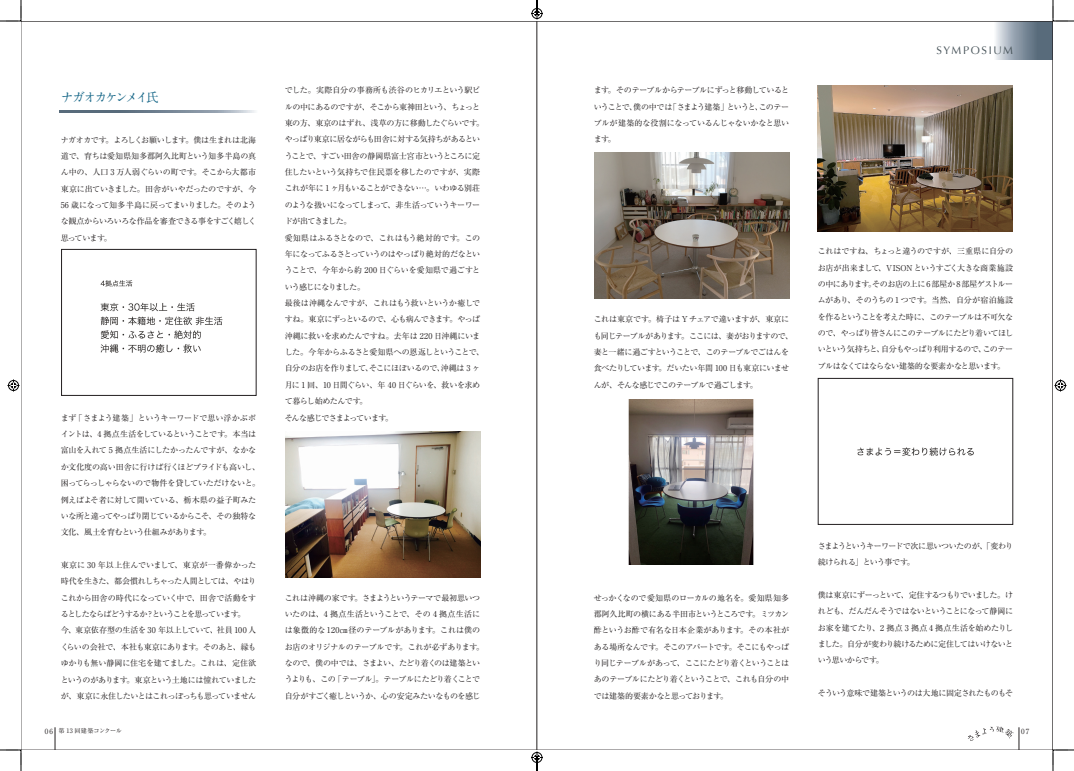
<style>
.page{position:relative;width:1074px;height:771px;background:#fff}
.page>*{position:absolute;margin:0;border:0;box-sizing:border-box;transform-origin:0 0}
.t1{font:700 12.8px "A1 Mincho Std";letter-spacing:-.17em;color:#1d6b8b}
.t2{font:11px "Optima";letter-spacing:.145em;color:#475359}
.t3{font:8.1px/16.3px "Ryumin Pr 6 N";letter-spacing:-.055em;color:#231f20;text-align:justify}
.t4{font:8.1px/16.3px "Ryumin Pr 6 N";letter-spacing:-.08em;color:#231f20}
.t5{font:7.1px "Ryumin Pr 6";color:#231f20}
.t6{font:6.2px "Ryumin Pr 6 N";letter-spacing:-.04em;color:#231f20}
.s1{font-family:"Ryumin Pr 6";font-size:7.1px}
</style>
<div class="page">
<svg style="left:996px;top:23px;width:55px;height:37px;background:#8795a3"></svg>
<svg style="left:55px;top:727px;width:1px;height:21px"></svg>
<svg style="left:968px;top:726px;width:51px;height:22px"></svg>
<img style="left:100px;top:280px;width:123px;height:73px">
<div style="left:61px;top:249px;width:195px;height:146px;border:1px solid #231f20"></div>
<img style="left:286px;top:431px;width:194px;height:146px">
<img style="left:595px;top:152px;width:194px;height:146px">
<img style="left:628px;top:399px;width:126px;height:165px">
<img style="left:818px;top:85px;width:194px;height:146px">
<img style="left:857px;top:447px;width:117px;height:9px">
<svg style="left:60px;top:110px;width:195px;height:2px"></svg>
<hr style="left:537px;top:21px;width:1px;height:729px;background:#231f20">
<svg style="left:0;top:0;width:22px;height:22px"></svg>
<svg style="left:0;top:749px;width:22px;height:22px"></svg>
<svg style="left:1052px;top:0;width:22px;height:22px"></svg>
<svg style="left:1052px;top:749px;width:22px;height:22px"></svg>
<svg style="left:8px;top:379px;width:12px;height:12px"></svg>
<svg style="left:1054px;top:379px;width:12px;height:12px"></svg>
<svg style="left:531px;top:0;width:12px;height:20px"></svg>
<svg style="left:531px;top:751px;width:12px;height:20px"></svg>
<h1 class="t1" style="left:61px;top:86px;width:100px">ナガオカケンメイ氏</h1>
<p class="t3" style="left:61px;top:131px;width:197px">ナガオカです。よろしくお願いします。僕は生まれは北海道で、育ちは愛知県知多郡阿久比町という知多半島の真ん中の、人口 3 万人弱ぐらいの町です。そこから大都市東京に出ていきました。田舎がいやだったのですが、今56 歳になって知多半島に戻ってまいりました。そのような観点からいろいろな作品を審査できる事をすごく嬉しく思っています。</p>
<p class="t3" style="left:61px;top:409px;width:201px;text-align:left">まず「さまよう建築」というキーワードで思い浮かぶポイントは、4 拠点生活をしているということです。本当は富山を入れて 5 拠点生活にしたかったんですが、なかなか文化度の高い田舎に行けば行くほどプライドも高いし、困ってらっしゃらないので物件を貸していただけないと。例えばよそ者に対して開いている、栃木県の益子町みたいな所と違ってやっぱり閉じているからこそ、その独特な文化、風土を育むという仕組みがあります。</p>
<p class="t3" style="left:61px;top:556px;width:197px;text-align:left">東京に 30 年以上住んでいまして、東京が一番偉かった時代を生きた、都会慣れしちゃった人間としては、やはりこれから田舎の時代になっていく中で、田舎で活動をするとしたならばどうするか？ということを思っています。<br>今、東京依存型の生活を 30 年以上していて、社員 100 人くらいの会社で、本社も東京にあります。そのあと、縁もゆかりも無い静岡に住宅を建てました。これは、定住欲というのがあります。東京という土地には憧れていましたが、東京に永住したいとはこれっぽっちも思っていません</p>
<p class="t3" style="left:285px;top:82px;width:201px;text-align:left">でした。実際自分の事務所も渋谷のヒカリエという駅ビルの中にあるのですが、そこから東神田という、ちょっと東の方、東京のはずれ、浅草の方に移動したぐらいです。やっぱり東京に居ながらも田舎に対する気持ちがあるということで、すごい田舎の静岡県富士宮市というところに定住したいという気持ちで住民票を移したのですが、実際これが年に 1 ヶ月もいることができない…。いわゆる別荘のような扱いになってしまって、非生活っていうキーワードが出てきました。<br>愛知県はふるさとなので、これはもう絶対的です。この年になってふるさとっていうのはやっぱり絶対的だなということで、今年から約 200 日ぐらいを愛知県で過ごすという感じになりました。<br>最後は沖縄なんですが、これはもう救いというか癒しですね。東京にずっといるので、心も病んできます。やっぱ沖縄に救いを求めたんですね。去年は 220 日沖縄にいました。今年からふるさと愛知県への恩返しということで、自分のお店を作りまして、そこにほぼいるので、沖縄は 3 ヶ月に 1 回、10 日間ぐらい、年 40 日ぐらいを、救いを求めて暮らし始めたんです。<br>そんな感じでさまよっています。</p>
<p class="t3" style="left:285px;top:589px;width:201px;text-align:left">これは沖縄の家です。さまようというテーマで最初思いついたのは、4 拠点生活ということで、その 4 拠点生活には象徴的な 120㎝径のテーブルがあります。これは僕のお店のオリジナルのテーブルです。これが必ずあります。なので、僕の中では、さまよい、たどり着くのは建築というよりも、この「テーブル」。テーブルにたどり着くことで自分がすごく癒しというか、心の安定みたいなものを感じ</p>
<p class="t3" style="left:594px;top:82px;width:197px">ます。そのテーブルからテーブルにずっと移動しているということで、僕の中では「さまよう建築」というと、このテーブルが建築的な役割になっているんじゃないかなと思います。</p>
<h2 class="t2" style="left:936px;top:44px;width:78px">SYMPOSIUM</h2>
<p class="t3" style="left:594px;top:311px;width:201px;text-align:left">これは東京です。椅子は Y チェアで違いますが、東京にも同じテーブルがあります。ここには、妻がおりますので、妻と一緒に過ごすということで、このテーブルでごはんを食べたりしています。だいたい年間 100 日も東京にいませんが、そんな感じでこのテーブルで過ごします。</p>
<p class="t3" style="left:818px;top:242px;width:197px">これはですね、ちょっと違うのですが、三重県に自分のお店が出来まして、VISON というすごく大きな商業施設の中にあります。そのお店の上に 6 部屋か 8 部屋ゲストルームがあり、そのうちの 1 つです。当然、自分が宿泊施設を作るということを考えた時に、このテーブルは不可欠なので、やっぱり皆さんにこのテーブルにたどり着いてほしいという気持ちと、自分もやっぱり利用するので、このテーブルはなくてはならない建築的な要素かなと思います。</p>
<p class="t3" style="left:594px;top:589px;width:197px">せっかくなので愛知県のローカルの地名を。愛知県知多郡阿久比町の横にある半田市というところです。ミツカン酢というお酢で有名な日本企業があります。その本社がある場所なんです。そこのアパートです。そこにもやっぱり同じテーブルがあって、ここにたどり着くということはあのテーブルにたどり着くということで、これも自分の中では建築的要素かなと思っております。</p>
<p class="t4" style="left:818px;top:537px;width:197px">さまようというキーワードで次に思いついたのが、「変わり続けられる」という事です。</p>
<p class="t3" style="left:818px;top:586px;width:197px">僕は東京にずーっといて、定住するつもりでいました。けれども、だんだんそうではないということになって静岡にお家を建てたり、2 拠点 3 拠点 4 拠点生活を始めたりしました。自分が変わり続けるために定住してはいけないという思いからです。</p>
<p class="t3" style="left:818px;top:684px;width:197px">そういう意味で建築というのは大地に固定されたものもそ</p>
<p class="t6" style="left:45px;top:725px;width:79px"><span class="s1">06</span> 第 13 回建築コンクール</p>
<p class="t5" style="left:1021px;top:725px;width:10px">07</p>
</div>
